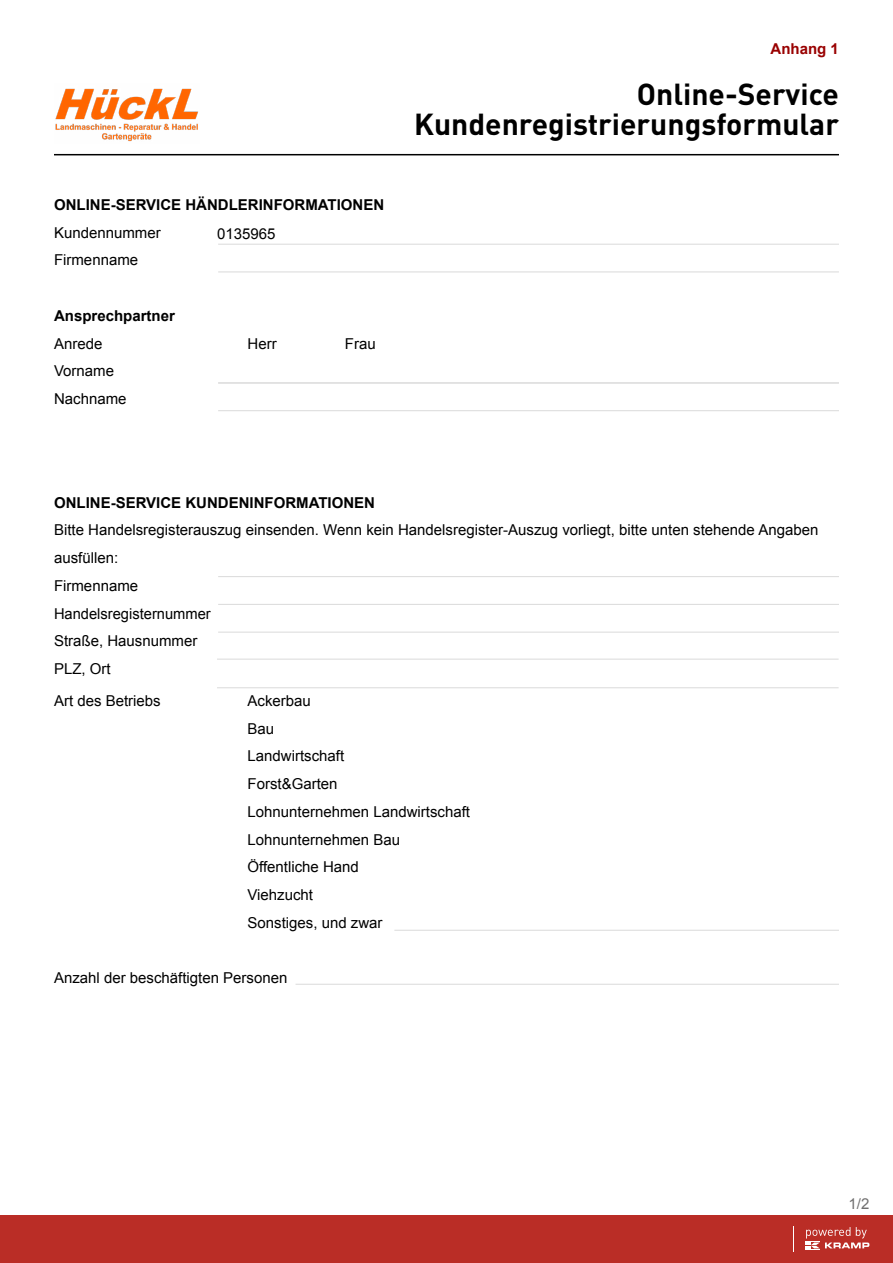
<style>
.page{position:relative;width:893px;height:1263px;background:#fff}
.page>*{position:absolute;margin:0;border:0;box-sizing:border-box;transform-origin:0 0}
.t1{font:700 30px/30px "DIN Pro";color:#000;text-align:right}
.t2{font:15px/27.8px "Arial";color:#000}
.t3{font:700 15px "Arial";color:#000}
.t4{font:700 15px "Arial";color:#900}
.t5{font:15px "Arial";color:#706f6f}
</style>
<div class="page">
<div style="left:0;top:1215px;width:893px;height:48px;background:#ba2d26"></div>
<svg style="left:806px;top:1227px;width:63px;height:23px"></svg>
<svg style="left:793px;top:1226px;width:1px;height:25px"></svg>
<hr style="left:54px;top:154px;width:785px;height:1px;background:#000">
<img style="left:55px;top:88px;width:143px;height:54px">
<hr style="left:218px;top:272px;width:621px;height:1px;background:#dadada">
<hr style="left:218px;top:244px;width:621px;height:1px;background:#dadada">
<hr style="left:218px;top:383px;width:621px;height:1px;background:#dadada">
<hr style="left:218px;top:410px;width:621px;height:1px;background:#dadada">
<hr style="left:218px;top:576px;width:621px;height:1px;background:#dadada">
<hr style="left:218px;top:604px;width:621px;height:1px;background:#dadada">
<hr style="left:218px;top:632px;width:621px;height:1px;background:#dadada">
<hr style="left:296px;top:984px;width:543px;height:1px;background:#dadada">
<hr style="left:394px;top:930px;width:445px;height:1px;background:#dadada">
<hr style="left:217px;top:659px;width:622px;height:1px;background:#dadada">
<hr style="left:217px;top:687px;width:622px;height:1px;background:#dadada">
<p class="t3" style="left:54px;top:195px;width:332px">ONLINE-SERVICE HÄNDLERINFORMATIONEN</p>
<p class="t2" style="left:54px;top:219px;width:108px">Kundennummer<br>Firmenname</p>
<p class="t2" style="left:217px;top:220px;width:60px">0135965</p>
<p class="t3" style="left:54px;top:306px;width:122px">Ansprechpartner</p>
<p class="t2" style="left:54px;top:330px;width:50px">Anrede</p>
<p class="t2" style="left:248px;top:330px;width:31px">Herr</p>
<p class="t2" style="left:345px;top:330px;width:32px">Frau</p>
<p class="t2" style="left:54px;top:357px;width:74px">Vorname<br>Nachname</p>
<p class="t4" style="left:771px;top:39px;width:70px">Anhang 1</p>
<h1 class="t1" style="left:414px;top:78px;width:426px">Online-Service<br>Kundenregistrierungsformular</h1>
<p class="t3" style="left:54px;top:493px;width:323px">ONLINE-SERVICE KUNDENINFORMATIONEN</p>
<p class="t2" style="left:54px;top:516px;width:766px">Bitte Handelsregisterauszug einsenden. Wenn kein Handelsregister-Auszug vorliegt, bitte unten stehende Angaben ausfüllen:<br>Firmenname<br>Handelsregisternummer<br>Straße, Hausnummer<br>PLZ, Ort</p>
<p class="t2" style="left:54px;top:687px;width:108px">Art des Betriebs</p>
<p class="t2" style="left:248px;top:687px;width:224px">Ackerbau<br>Bau<br>Landwirtschaft<br>Forst&amp;Garten<br>Lohnunternehmen Landwirtschaft<br>Lohnunternehmen Bau<br>Öffentliche Hand<br>Viehzucht<br>Sonstiges, und zwar</p>
<p class="t2" style="left:54px;top:964px;width:235px">Anzahl der beschäftigten Personen</p>
<p class="t5" style="left:848px;top:1194px;width:22px">1/2</p>
</div>
